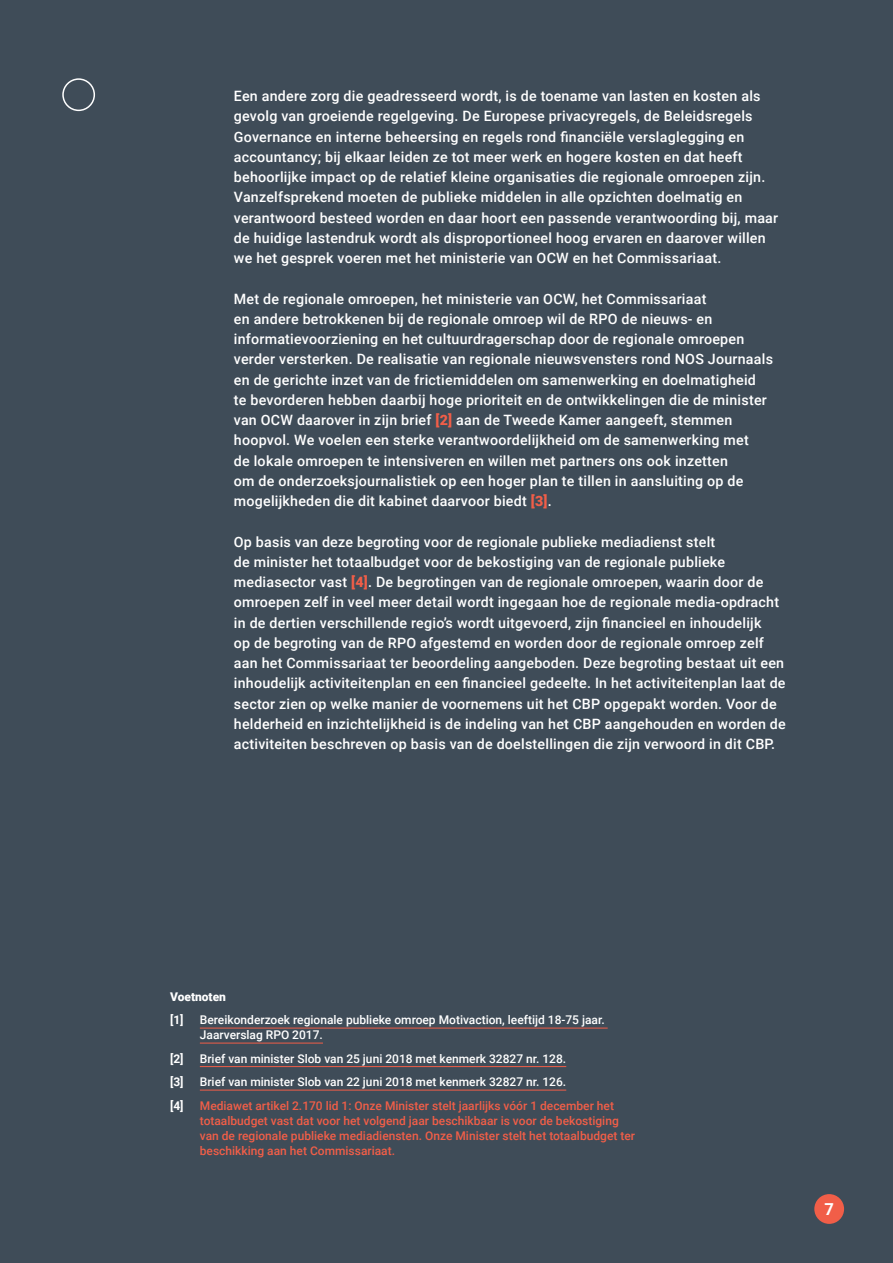
<style>
.page{position:relative;width:893px;height:1263px;background:#3f4c58}
.page>*{position:absolute;margin:0;border:0;box-sizing:border-box;transform-origin:0 0}
.t1{font:700 16.5px "Roboto";color:#fff}
.t2{font:500 14.25px/20.2px "Roboto";letter-spacing:.015em;color:#fff}
.t3{font:500 12px/15px "Roboto";color:#f15e48}
.t4{font:500 12px/15px "Roboto";color:#fff}
.t5{font:700 12px "Roboto";color:#fff}
.t6{font:900 12px "Roboto";color:#fff}
.s1{font-weight:900;color:#f15e48}
</style>
<div class="page">
<div style="left:814px;top:1194px;width:30px;height:30px;background:#f15e48;border-radius:50%"></div>
<div style="left:62px;top:78px;width:33px;height:33px;border:2px solid #fff;border-radius:50%"></div>
<hr style="left:200px;top:1028px;width:408px;height:1px;background:#f15e48">
<hr style="left:200px;top:1043px;width:123px;height:1px;background:#f15e48">
<hr style="left:200px;top:1066px;width:366px;height:1px;background:#f15e48">
<hr style="left:200px;top:1090px;width:366px;height:1px;background:#f15e48">
<p class="t2" style="left:234px;top:85px;width:546px">Een andere zorg die geadresseerd wordt, is de toename van lasten en kosten als gevolg van groeiende regelgeving. De Europese privacyregels, de Beleidsregels Governance en interne beheersing en regels rond financiële verslaglegging en accountancy; bij elkaar leiden ze tot meer werk en hogere kosten en dat heeft behoorlijke impact op de relatief kleine organisaties die regionale omroepen zijn.<br>Vanzelfsprekend moeten de publieke middelen in alle opzichten doelmatig en verantwoord besteed worden en daar hoort een passende verantwoording bij, maar de huidige lastendruk wordt als disproportioneel hoog ervaren en daarover willen we het gesprek voeren met het ministerie van OCW en het Commissariaat.</p>
<p class="t2" style="left:234px;top:288px;width:541px">Met de regionale omroepen, het ministerie van OCW, het Commissariaat<br>en andere betrokkenen bij de regionale omroep wil de RPO de nieuws- en informatievoorziening en het cultuurdragerschap door de regionale omroepen verder versterken. De realisatie van regionale nieuwsvensters rond NOS Journaals en de gerichte inzet van de frictiemiddelen om samenwerking en doelmatigheid<br>te bevorderen hebben daarbij hoge prioriteit en de ontwikkelingen die de minister van OCW daarover in zijn brief <span class="s1">[2]</span> aan de Tweede Kamer aangeeft, stemmen hoopvol. We voelen een sterke verantwoordelijkheid om de samenwerking met<br>de lokale omroepen te intensiveren en willen met partners ons ook inzetten<br>om de onderzoeksjournalistiek op een hoger plan te tillen in aansluiting op de mogelijkheden die dit kabinet daarvoor biedt <span class="s1">[3]</span>.</p>
<p class="t2" style="left:234px;top:531px;width:553px">Op basis van deze begroting voor de regionale publieke mediadienst stelt<br>de minister het totaalbudget voor de bekostiging van de regionale publieke mediasector vast <span class="s1">[4]</span>. De begrotingen van de regionale omroepen, waarin door de omroepen zelf in veel meer detail wordt ingegaan hoe de regionale media-opdracht in de dertien verschillende regio’s wordt uitgevoerd, zijn financieel en inhoudelijk<br>op de begroting van de RPO afgestemd en worden door de regionale omroep zelf aan het Commissariaat ter beoordeling aangeboden. Deze begroting bestaat uit een inhoudelijk activiteitenplan en een financieel gedeelte. In het activiteitenplan laat de sector zien op welke manier de voornemens uit het CBP opgepakt worden. Voor de helderheid en inzichtelijkheid is de indeling van het CBP aangehouden en worden de activiteiten beschreven op basis van de doelstellingen die zijn verwoord in dit CBP.</p>
<p class="t6" style="left:170px;top:988px;width:57px">Voetnoten</p>
<p class="t5" style="left:170px;top:1012px;width:15px">[1]</p>
<p class="t4" style="left:200px;top:1012px;width:406px">Bereikonderzoek regionale publieke omroep Motivaction, leeftijd 18-75 jaar.<br>Jaarverslag RPO 2017.</p>
<p class="t5" style="left:170px;top:1050px;width:15px">[2]</p>
<p class="t4" style="left:200px;top:1051px;width:368px">Brief van minister Slob van 25 juni 2018 met kenmerk 32827 nr. 128.</p>
<p class="t5" style="left:170px;top:1074px;width:15px">[3]</p>
<p class="t4" style="left:200px;top:1074px;width:368px">Brief van minister Slob van 22 juni 2018 met kenmerk 32827 nr. 126.</p>
<p class="t5" style="left:170px;top:1097px;width:15px">[4]</p>
<p class="t3" style="left:200px;top:1098px;width:437px">Mediawet artikel 2.170 lid 1: Onze Minister stelt jaarlijks vóór 1 december het totaalbudget vast dat voor het volgend jaar beschikbaar is voor de bekostiging van de regionale publieke mediadiensten. Onze Minister stelt het totaalbudget ter beschikking aan het Commissariaat.</p>
<p class="t1" style="left:824px;top:1197px;width:11px">7</p>
</div>
